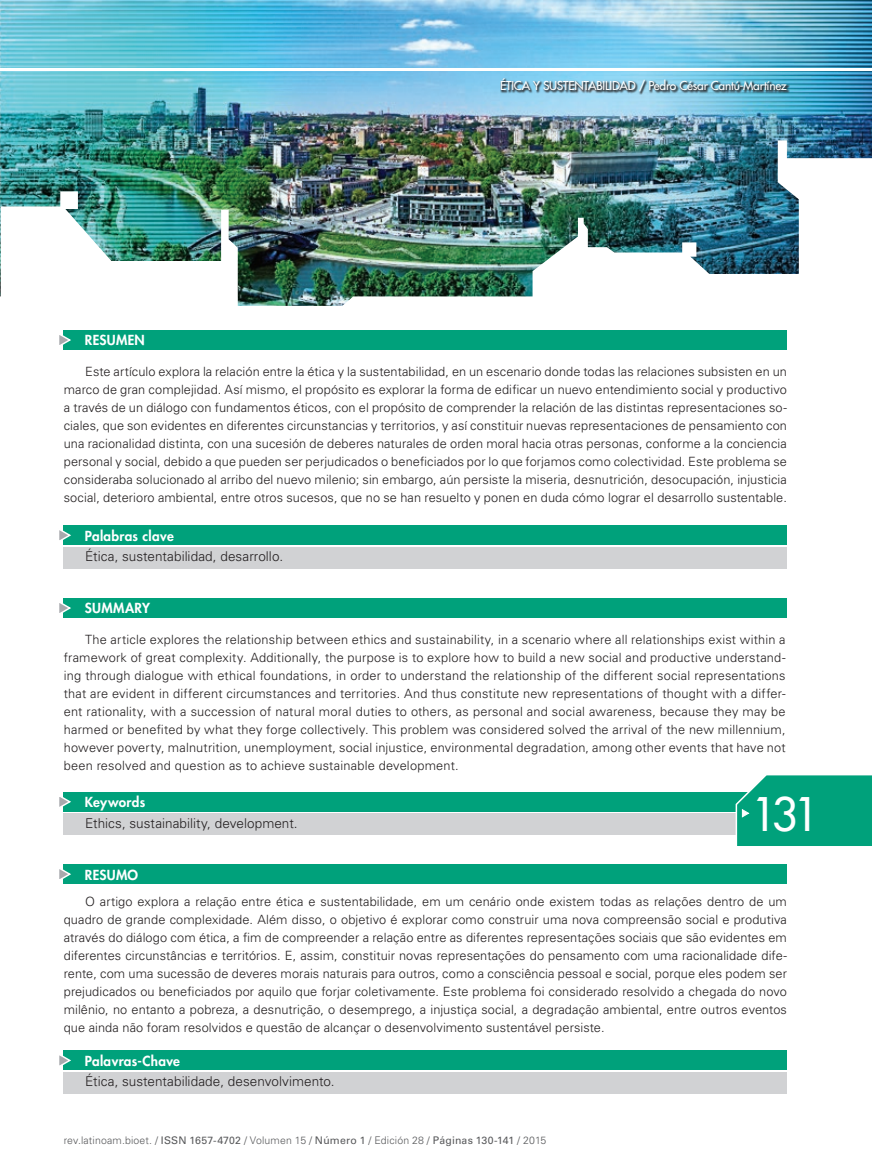
<style>
.page{position:relative;width:872px;height:1170px;background:#fff}
.page>*{position:absolute;margin:0;border:0;box-sizing:border-box;transform-origin:0 0}
.t1{font:500 45px "Futura Std";color:#fff}
.texto_corrido{font:300 13.5px "Univers LT Std";letter-spacing:.005em;color:#231f20}
.t2{font:800 13.5px "Futura Std";letter-spacing:.02em;color:#fff}
.texto_corrido-2{font:300 12.75px/18px "Univers LT Std";letter-spacing:.01em;color:#231f20;text-align:justify}
.t3{font:500 12px "Futura Std";letter-spacing:-.02em;color:#fff}
.t4{font:300 10.5px "Univers LT Std";letter-spacing:.015em;color:#57585a}
.s1{font-weight:400}
</style>
<div class="page">
<img style="left:0;top:0;width:872px;height:306px">
<div style="left:500px;top:77px;width:290px;height:18px;background:#231f20;opacity:.8"></div>
<hr style="left:0;top:68px;width:872px;height:2px;background:#fff">
<div style="left:64px;top:330px;width:723px;height:19px;background:#00a17b"></div>
<div style="left:64px;top:598px;width:723px;height:19px;background:#00a17b"></div>
<div style="left:64px;top:864px;width:723px;height:19px;background:#00a17b"></div>
<div style="left:64px;top:525px;width:723px;height:20px;background:#00a17b"></div>
<div style="left:64px;top:792px;width:723px;height:19px;background:#00a17b"></div>
<div style="left:64px;top:1050px;width:723px;height:19px;background:#00a17b"></div>
<svg style="left:59px;top:331px;width:12px;height:18px"></svg>
<svg style="left:59px;top:599px;width:12px;height:18px"></svg>
<svg style="left:59px;top:865px;width:12px;height:18px"></svg>
<svg style="left:59px;top:527px;width:12px;height:17px"></svg>
<svg style="left:59px;top:793px;width:12px;height:17px"></svg>
<svg style="left:59px;top:1051px;width:12px;height:18px"></svg>
<div style="left:64px;top:547px;width:723px;height:21px;background:#d1d2d4"></div>
<div style="left:64px;top:813px;width:723px;height:21px;background:#d1d2d4"></div>
<div style="left:64px;top:1071px;width:723px;height:22px;background:#d1d2d4"></div>
<svg style="left:735px;top:775px;width:137px;height:71px;background:#1baa89"></svg>
<div style="left:751px;top:794px;width:107px;height:40px;background:#00a17b"></div>
<p class="t2" style="left:85px;top:332px;width:61px">RESUMEN</p>
<p class="t3" style="left:500px;top:78px;width:288px">ÉTICA Y SUSTENTABILIDAD / Pedro César Cantú-Martínez</p>
<p class="texto_corrido-2" style="left:64px;top:362px;width:724px;text-indent:21px">Este artículo explora la relación entre la ética y la sustentabilidad, en un escenario donde todas las relaciones subsisten en un marco de gran complejidad. Así mismo, el propósito es explorar la forma de edificar un nuevo entendimiento social y productivo a través de un diálogo con fundamentos éticos, con el propósito de comprender la relación de las distintas representaciones so&shy;ciales, que son evidentes en diferentes circunstancias y territorios, y así constituir nuevas representaciones de pensamiento con una racionalidad distinta, con una sucesión de deberes naturales de orden moral hacia otras personas, conforme a la conciencia personal y social, debido a que pueden ser perjudicados o beneficiados por lo que forjamos como colectividad. Este problema se consideraba solucionado al arribo del nuevo milenio; sin embargo, aún persiste la miseria, desnutrición, desocupación, injusticia social, deterioro ambiental, entre otros sucesos, que no se han resuelto y ponen en duda cómo lograr el desarrollo sustentable.</p>
<p class="t2" style="left:85px;top:527px;width:90px">Palabras clave</p>
<p class="texto_corrido" style="left:85px;top:548px;width:200px">Ética, sustentabilidad, desarrollo.</p>
<p class="t2" style="left:85px;top:599px;width:67px">SUMMARY</p>
<p class="texto_corrido-2" style="left:64px;top:630px;width:723px;text-indent:21px">The article explores the relationship between ethics and sustainability, in a scenario where all relationships exist within a framework of great complexity. Additionally, the purpose is to explore how to build a new social and productive understand&shy;ing through dialogue with ethical foundations, in order to understand the relationship of the different social representations that are evident in different circumstances and territories. And thus constitute new representations of thought with a differ&shy;ent rationality, with a succession of natural moral duties to others, as personal and social awareness, because they may be harmed or benefited by what they forge collectively. This problem was considered solved the arrival of the new millennium, however poverty, malnutrition, unemployment, social injustice, environmental degradation, among other events that have not been resolved and question as to achieve sustainable development.</p>
<p class="t2" style="left:85px;top:793px;width:62px">Keywords</p>
<p class="texto_corrido" style="left:85px;top:814px;width:214px">Ethics, sustainability, development.</p>
<p class="t2" style="left:85px;top:865px;width:55px">RESUMO</p>
<p class="t1" style="left:751px;top:786px;width:70px">131</p>
<p class="texto_corrido-2" style="left:64px;top:892px;width:724px;text-indent:21px">O artigo explora a relação entre ética e sustentabilidade, em um cenário onde existem todas as relações dentro de um quadro de grande complexidade. Além disso, o objetivo é explorar como construir uma nova compreensão social e produtiva através do diálogo com ética, a fim de compreender a relação entre as diferentes representações sociais que são evidentes em diferentes circunstâncias e territórios. E, assim, constituir novas representações do pensamento com uma racionalidade dife&shy;rente, com uma sucessão de deveres morais naturais para outros, como a consciência pessoal e social, porque eles podem ser prejudicados ou beneficiados por aquilo que forjar coletivamente. Este problema foi considerado resolvido a chegada do novo milênio, no entanto a pobreza, a desnutrição, o desemprego, a injustiça social, a degradação ambiental, entre outros eventos que ainda não foram resolvidos e questão de alcançar o desenvolvimento sustentável persiste.</p>
<p class="t2" style="left:85px;top:1052px;width:96px">Palavras-Chave</p>
<p class="texto_corrido" style="left:85px;top:1073px;width:251px">Ética, sustentabilidade, desenvolvimento.</p>
<p class="t4" style="left:64px;top:1133px;width:484px">rev.latinoam.bioet. / <span class="s1">ISSN 1657-4702</span> / Volumen 15 / <span class="s1">Número 1</span> / Edición 28 / <span class="s1">Páginas 130-141</span> / 2015</p>
</div>
